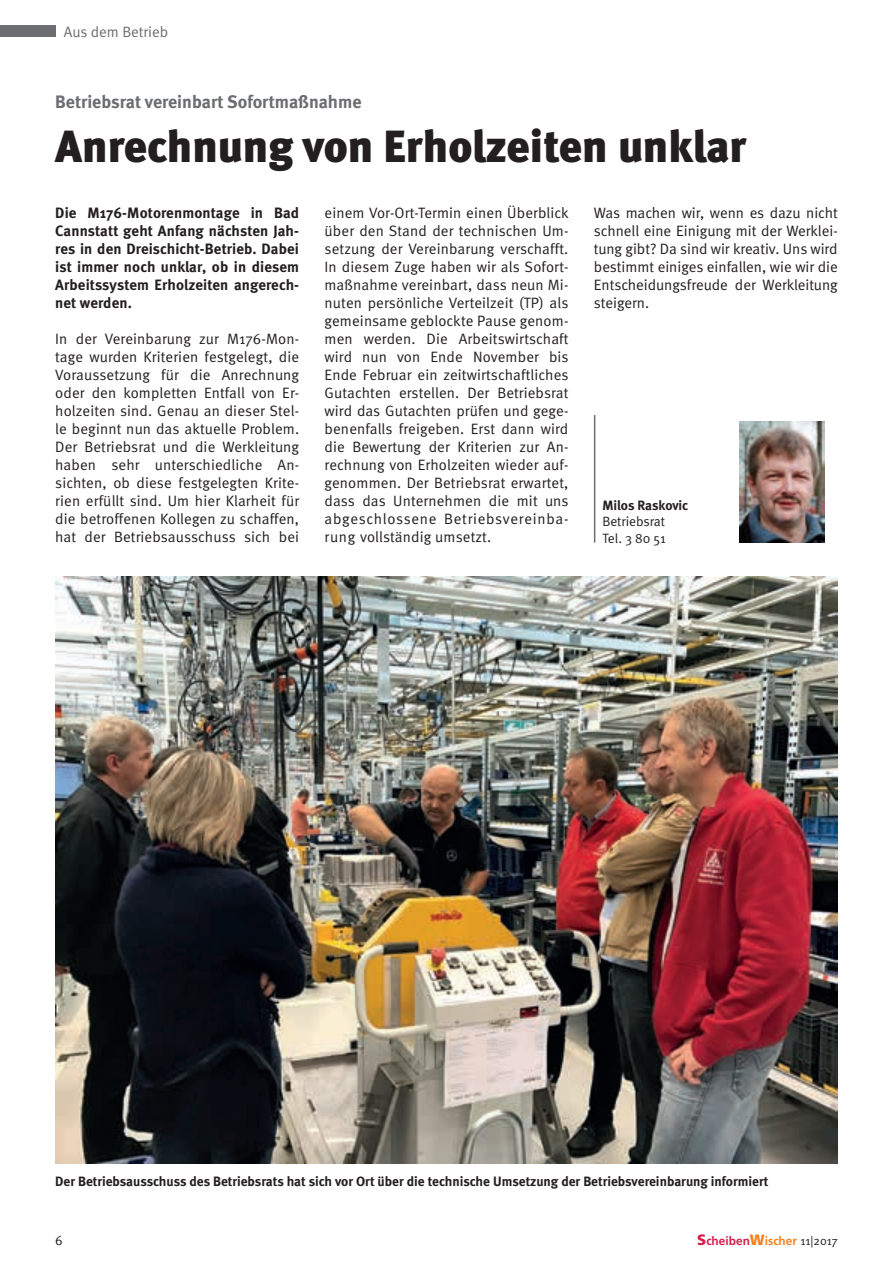
<style>
.page{position:relative;width:893px;height:1263px;background:#fff}
.page>*{position:absolute;margin:0;border:0;box-sizing:border-box;transform-origin:0 0}
.t1{font:900 45px "Meta";color:#231f20}
.t2{font:700 18px "Meta";color:#6c6d70}
.t3{font:15px/18px "Meta Normal";letter-spacing:.005em;color:#231f20;text-align:justify}
.t4{font:700 15px/18px "Meta";letter-spacing:.01em;color:#231f20;text-align:justify}
.t5{font:15px "Meta Normal";color:#6c6d70}
.t6{font:700 13.5px "Meta";color:#231f20}
.t7{font:13.5px/16.2px "Meta Normal";color:#231f20}
.t8{font:700 12px "Frutiger";color:#d91d4d}
.s1{font-weight:900;font-size:15px}
.s2{font-weight:900;font-size:15px;color:#f58220}
.s3{color:#f58220}
.s4{font-family:"Meta Normal";font-weight:400;color:#231f20}
</style>
<div class="page">
<div style="left:0;top:26px;width:55px;height:11px;background:#6c6d70"></div>
<hr style="left:594px;top:415px;width:1px;height:128px;background:#6c6d70">
<img style="left:740px;top:421px;width:85px;height:122px">
<img style="left:55px;top:576px;width:783px;height:587px">
<p class="t5" style="left:64px;top:24px;width:106px">Aus dem Betrieb</p>
<p class="t2" style="left:55px;top:91px;width:308px">Betriebsrat vereinbart Sofortmaßnahme</p>
<h1 class="t1" style="left:55px;top:119px;width:693px">Anrechnung von Erholzeiten unklar</h1>
<p class="t3" style="left:325px;top:204px;width:246px">einem Vor-Ort-Termin einen Überblick über den Stand der technischen Um&shy;setzung der Vereinbarung verschafft.<br>In diesem Zuge haben wir als Sofort&shy;maßnahme vereinbart, dass neun Mi&shy;nuten persönliche Verteilzeit (TP) als gemeinsame geblockte Pause genom&shy;men werden. Die Arbeitswirtschaft wird nun von Ende November bis Ende Februar ein zeitwirtschaftliches Gutachten erstellen. Der Betriebsrat wird das Gutachten prüfen und gege&shy;benenfalls freigeben. Erst dann wird die Bewertung der Kriterien zur An&shy;rechnung von Erholzeiten wieder auf&shy;genommen. Der Betriebsrat erwartet, dass das Unternehmen die mit uns abgeschlossene Betriebsvereinba&shy;rung vollständig umsetzt.</p>
<p class="t4" style="left:55px;top:203px;width:245px">Die M176-Motorenmontage in Bad Cannstatt geht Anfang nächsten Jah&shy;res in den Dreischicht-Betrieb. Dabei ist immer noch unklar, ob in diesem Arbeitssystem Erholzeiten angerech&shy;net werden.</p>
<p class="t3" style="left:55px;top:329px;width:245px">In der Vereinbarung zur M176-Mon&shy;tage wurden Kriterien festgelegt, die Voraussetzung für die Anrechnung oder den kompletten Entfall von Er&shy;holzeiten sind. Genau an dieser Stel&shy;le beginnt nun das aktuelle Problem.<br>Der Betriebsrat und die Werkleitung haben sehr unterschiedliche An&shy;sichten, ob diese festgelegten Krite&shy;rien erfüllt sind. Um hier Klarheit für die betroffenen Kollegen zu schaffen, hat der Betriebsausschuss sich bei</p>
<p class="t3" style="left:594px;top:204px;width:245px">Was machen wir, wenn es dazu nicht schnell eine Einigung mit der Werklei&shy;tung gibt? Da sind wir kreativ. Uns wird bestimmt einiges einfallen, wie wir die Entscheidungsfreude der Werkleitung steigern.</p>
<p class="t6" style="left:602px;top:497px;width:87px">Milos Raskovic</p>
<p class="t7" style="left:602px;top:513px;width:65px">Betriebsrat<br>Tel. 3 80 51</p>
<p class="t6" style="left:55px;top:1173px;width:715px">Der Betriebsausschuss des Betriebsrats hat sich vor Ort über die technische Umsetzung der Betriebsvereinbarung informiert</p>
<p class="t7" style="left:55px;top:1232px;width:9px">6</p>
<p class="t8" style="left:697px;top:1234px;width:142px"><span class="s1">S</span>cheiben<span class="s2">W</span><span class="s3">ischer</span> <span class="s4">11|2017</span></p>
</div>
